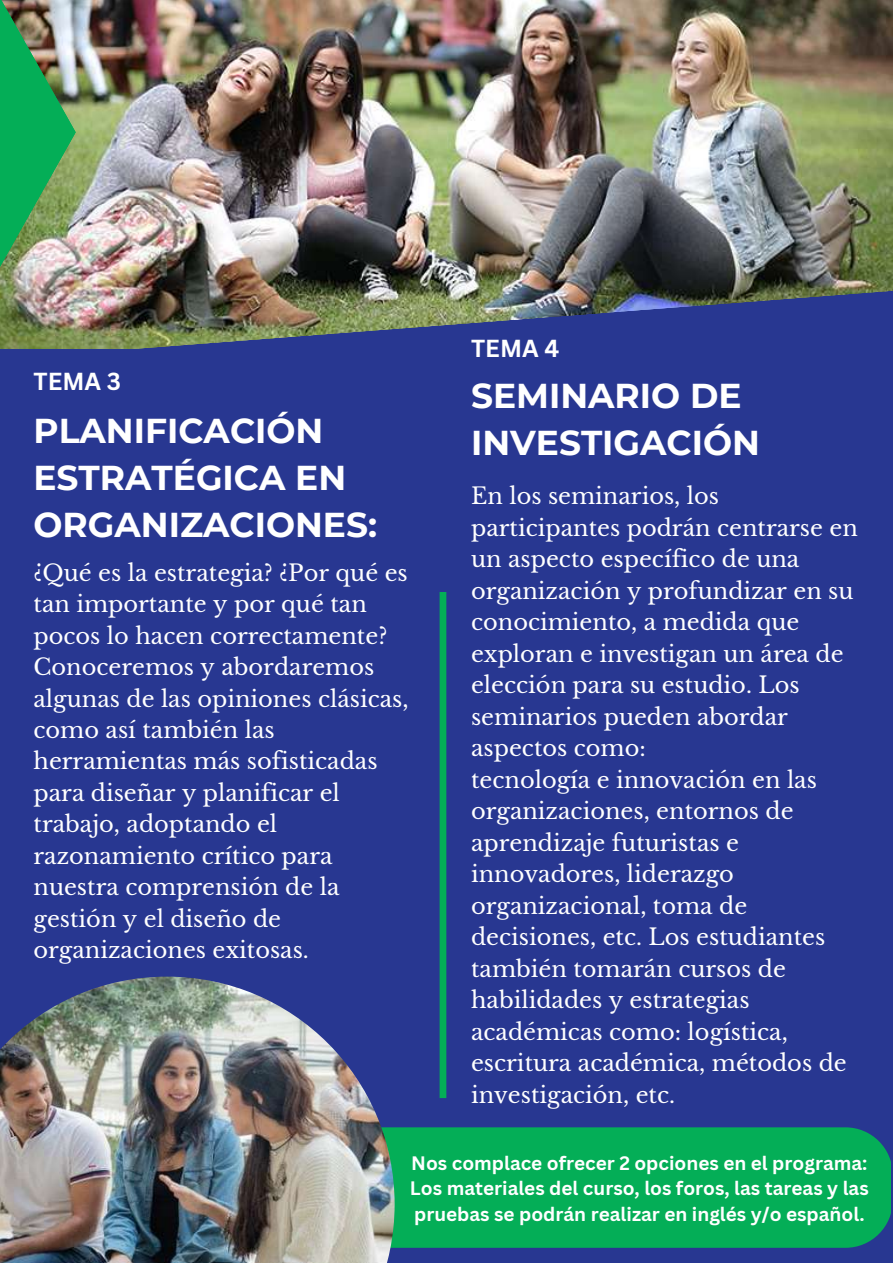
<style>
.page{position:relative;width:893px;height:1264px;background:#fff}
.page>*{position:absolute;margin:0;border:0;box-sizing:border-box;transform-origin:0 0}
.t1{font:700 34.5px/47.2px "Montserrat";color:#fff}
.t2{font:700 24px "Canva Sans";color:#fff}
.t3{font:22.5px/31.5px "Libre Baskerville";color:#fff}
.t4{font:700 18.9px/25.8px "Canva Sans";color:#fff;text-align:justify}
</style>
<div class="page">
<div style="left:0;top:0;width:892px;height:1262px;background:#283791"></div>
<div style="left:439px;top:592px;width:7px;height:506px;background:#04ae57"></div>
<div style="left:394px;top:1127px;width:497px;height:120px;background:#04ae57"></div>
<img style="left:76px;top:0;width:816px;height:290px">
<img style="left:0;top:0;width:76px;height:290px">
<img style="left:0;top:976px;width:394px;height:286px">
<img style="left:0;top:290px;width:892px;height:59px">
<p class="t2" style="left:34px;top:364px;width:89px">TEMA 3</p>
<h1 class="t1" style="left:34px;top:406px;width:345px">PLANIFICACIÓN<br>ESTRATÉGICA EN<br>ORGANIZACIONES:</h1>
<p class="t3" style="left:34px;top:557px;width:376px">¿Qué es la estrategia? ¿Por qué es tan importante y por qué tan pocos lo hacen correctamente?<br>Conoceremos y abordaremos algunas de las opiniones clásicas, como así también las herramientas más sofisticadas para diseñar y planificar el trabajo, adoptando el razonamiento crítico para nuestra comprensión de la gestión y el diseño de organizaciones exitosas.</p>
<p class="t2" style="left:471px;top:331px;width:90px">TEMA 4</p>
<h1 class="t1" style="left:471px;top:372px;width:290px">SEMINARIO DE<br>INVESTIGACIÓN</h1>
<p class="t3" style="left:471px;top:481px;width:388px">En los seminarios, los participantes podrán centrarse en un aspecto específico de una organización y profundizar en su conocimiento, a medida que exploran e investigan un área de elección para su estudio. Los seminarios pueden abordar aspectos como:<br>tecnología e innovación en las organizaciones, entornos de aprendizaje futuristas e innovadores, liderazgo organizacional, toma de decisiones, etc. Los estudiantes también tomarán cursos de habilidades y estrategias académicas como: logística, escritura académica, métodos de investigación, etc.</p>
<p class="t4" style="left:410px;top:1149px;width:460px">Nos complace ofrecer 2 opciones en el programa:<br>Los materiales del curso, los foros, las tareas y las pruebas se podrán realizar en inglés y/o español.</p>
</div>
